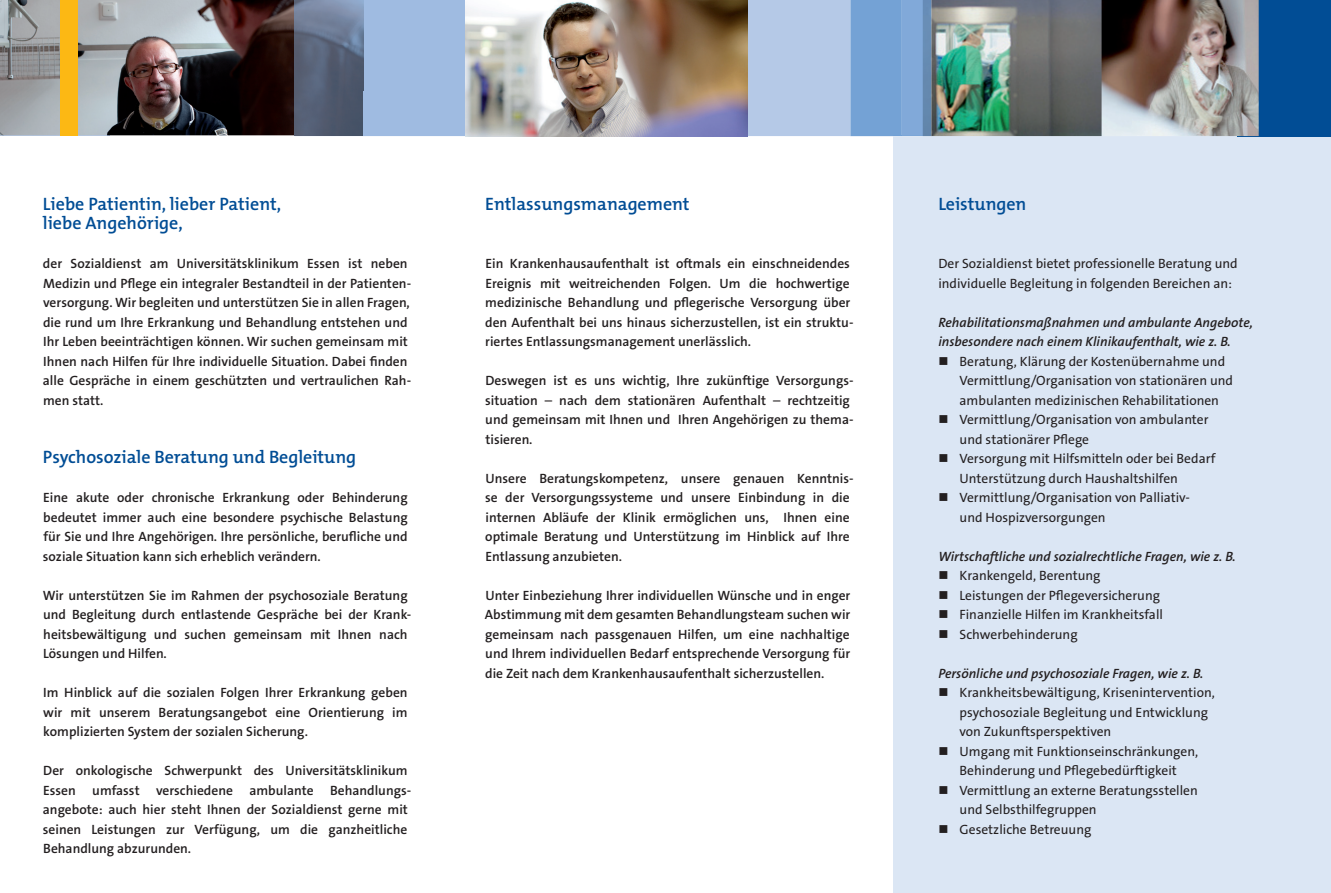
<style>
.page{position:relative;width:1331px;height:893px;background:#fff}
.page>*{position:absolute;margin:0;border:0;box-sizing:border-box;transform-origin:0 0}
.t1{font:600 18px/19.5px "The Mix B6";color:#014d95}
.t2{font:13.5px/19.5px "The Sans LP6 Se Bld";color:#231f20}
.t3{font:13.5px/19.5px "The Sans B5 Plain";color:#231f20}
.t4{font:italic 600 13.5px/19.5px "The Sans B6";color:#231f20}
.t5{font:13.5px/19.5px "The Sans LP5 Plain";color:#231f20}
.s1{font-family:"The Sans LP5 Plain"}
</style>
<div class="page">
<div style="left:893px;top:136px;width:438px;height:757px;background:#dbe6f4"></div>
<div style="left:1237px;top:0;width:94px;height:136px;background:#014d95"></div>
<hr style="left:0;top:135px;width:110px;height:1px;background:#b5c9e7">
<img style="left:0;top:0;width:295px;height:135px">
<div style="left:61px;top:0;width:17px;height:135px;background:#fcb814"></div>
<svg style="left:295px;top:0;width:170px;height:136px;background:#8399b8"></svg>
<img style="left:931px;top:0;width:328px;height:136px">
<svg style="left:747px;top:0;width:176px;height:136px;background:#9bb9df"></svg>
<img style="left:923px;top:0;width:8px;height:136px">
<img style="left:465px;top:0;width:282px;height:136px">
<p class="t1" style="left:43px;top:195px;width:240px">Liebe Patientin, lieber Patient, liebe Angehörige,</p>
<p class="t2" style="left:43px;top:254px;width:370px">der Sozialdienst am Universitätsklinikum Essen ist neben Medizin und Pflege ein integraler Bestandteil in der Patienten&shy;versorgung. Wir begleiten und unterstützen Sie in allen Fragen, die rund um Ihre Erkrankung und Behandlung entstehen und Ihr Leben beeinträchtigen können. Wir suchen gemeinsam mit Ihnen nach Hilfen für Ihre individuelle Situation. Dabei finden alle Gespräche in einem geschützten und vertraulichen Rah&shy;men statt.</p>
<p class="t1" style="left:43px;top:448px;width:315px">Psychosoziale Beratung und Begleitung</p>
<p class="t2" style="left:43px;top:488px;width:366px;text-align:justify">Eine akute oder chronische Erkrankung oder Behinderung bedeutet immer auch eine besondere psychische Belastung für Sie und Ihre Angehörigen. Ihre persönliche, berufliche und soziale Situation kann sich erheblich verändern.</p>
<p class="t2" style="left:43px;top:585px;width:370px">Wir unterstützen Sie im Rahmen der psychosoziale Beratung und Begleitung durch entlastende Gespräche bei der Krank&shy;heitsbewältigung und suchen gemeinsam mit Ihnen nach Lösungen und Hilfen.</p>
<p class="t2" style="left:43px;top:683px;width:366px;text-align:justify">Im Hinblick auf die sozialen Folgen Ihrer Erkrankung geben wir mit unserem Beratungsangebot eine Orientierung im komplizierten System der sozialen Sicherung.</p>
<p class="t2" style="left:43px;top:761px;width:370px">Der onkologische Schwerpunkt des Universitätsklinikum Essen umfasst verschiedene ambulante Behandlungs&shy;angebote: auch hier steht Ihnen der Sozialdienst gerne mit seinen Leistungen zur Verfügung, um die ganzheitliche Behandlung abzurunden.</p>
<p class="t1" style="left:485px;top:195px;width:206px">Entlassungsmanagement</p>
<p class="t2" style="left:485px;top:254px;width:370px">Ein Krankenhausaufenthalt ist oftmals ein einschneidendes Ereignis mit weitreichenden Folgen. Um die hochwertige medizinische Behandlung und pflegerische Versorgung über den Aufenthalt bei uns hinaus sicherzustellen, ist ein struktu&shy;riertes Entlassungsmanagement unerlässlich.</p>
<p class="t2" style="left:485px;top:371px;width:370px">Deswegen ist es uns wichtig, Ihre zukünftige Versorgungs&shy;situation <span class="s1">–</span> nach dem stationären Aufenthalt <span class="s1">–</span> rechtzeitig und gemeinsam mit Ihnen und Ihren Angehörigen zu thema&shy;tisieren.</p>
<p class="t2" style="left:485px;top:468px;width:370px">Unsere Beratungskompetenz, unsere genauen Kenntnis&shy;se der Versorgungssysteme und unsere Einbindung in die internen Abläufe der Klinik ermöglichen uns, Ihnen eine optimale Beratung und Unterstützung im Hinblick auf Ihre Entlassung anzubieten.</p>
<p class="t2" style="left:485px;top:585px;width:367px;text-align:justify">Unter Einbeziehung Ihrer individuellen Wünsche und in enger Abstimmung mit dem gesamten Behandlungsteam suchen wir gemeinsam nach passgenauen Hilfen, um eine nachhaltige und Ihrem individuellen Bedarf entsprechende Versorgung für die Zeit nach dem Krankenhausaufenthalt sicherzustellen.</p>
<p class="t1" style="left:938px;top:195px;width:90px">Leistungen</p>
<p class="t5" style="left:938px;top:254px;width:301px">Der Sozialdienst bietet professionelle Beratung und individuelle Begleitung in folgenden Bereichen an:</p>
<p class="t4" style="left:938px;top:313px;width:316px">Rehabilitationsmaßnahmen und ambulante Angebote, insbesondere nach einem Klinikaufenthalt, wie z. B.</p>
<p class="t3" style="left:960px;top:352px;width:275px;text-indent:-21px">■ Beratung, Klärung der Kostenübernahme und<br>Vermittlung/Organisation von stationären und ambulanten medizinischen Rehabilitationen</p>
<p class="t3" style="left:960px;top:410px;width:250px;text-indent:-21px">■ Vermittlung/Organisation von ambulanter und stationärer Pflege</p>
<p class="t3" style="left:960px;top:449px;width:258px;text-indent:-21px">■ Versorgung mit Hilfsmitteln oder bei Bedarf<br>Unterstützung durch Haushaltshilfen</p>
<p class="t3" style="left:960px;top:488px;width:232px;text-indent:-21px">■ Vermittlung/Organisation von Palliativ&shy;und Hospizversorgungen</p>
<p class="t4" style="left:938px;top:547px;width:299px">Wirtschaftliche und sozialrechtliche Fragen, wie z. B.</p>
<p class="t3" style="left:938px;top:566px;width:164px">■ Krankengeld, Berentung</p>
<p class="t3" style="left:938px;top:586px;width:223px">■ Leistungen der Pflegeversicherung</p>
<p class="t3" style="left:938px;top:605px;width:226px">■ Finanzielle Hilfen im Krankheitsfall</p>
<p class="t3" style="left:938px;top:625px;width:141px">■ Schwerbehinderung</p>
<p class="t4" style="left:938px;top:664px;width:267px">Persönliche und psychosoziale Fragen, wie z. B.</p>
<p class="t3" style="left:960px;top:683px;width:257px;text-indent:-21px">■ Krankheitsbewältigung, Krisenintervention, psychosoziale Begleitung und Entwicklung von Zukunftsperspektiven</p>
<p class="t3" style="left:938px;top:742px;width:261px;text-align:center">■ Umgang mit Funktionseinschränkungen,<br>Behinderung und Pflegebedürftigkeit</p>
<p class="t3" style="left:960px;top:781px;width:240px;text-indent:-21px">■ Vermittlung an externe Beratungsstellen und Selbsthilfegruppen</p>
<p class="t3" style="left:938px;top:820px;width:155px">■ Gesetzliche Betreuung</p>
</div>
